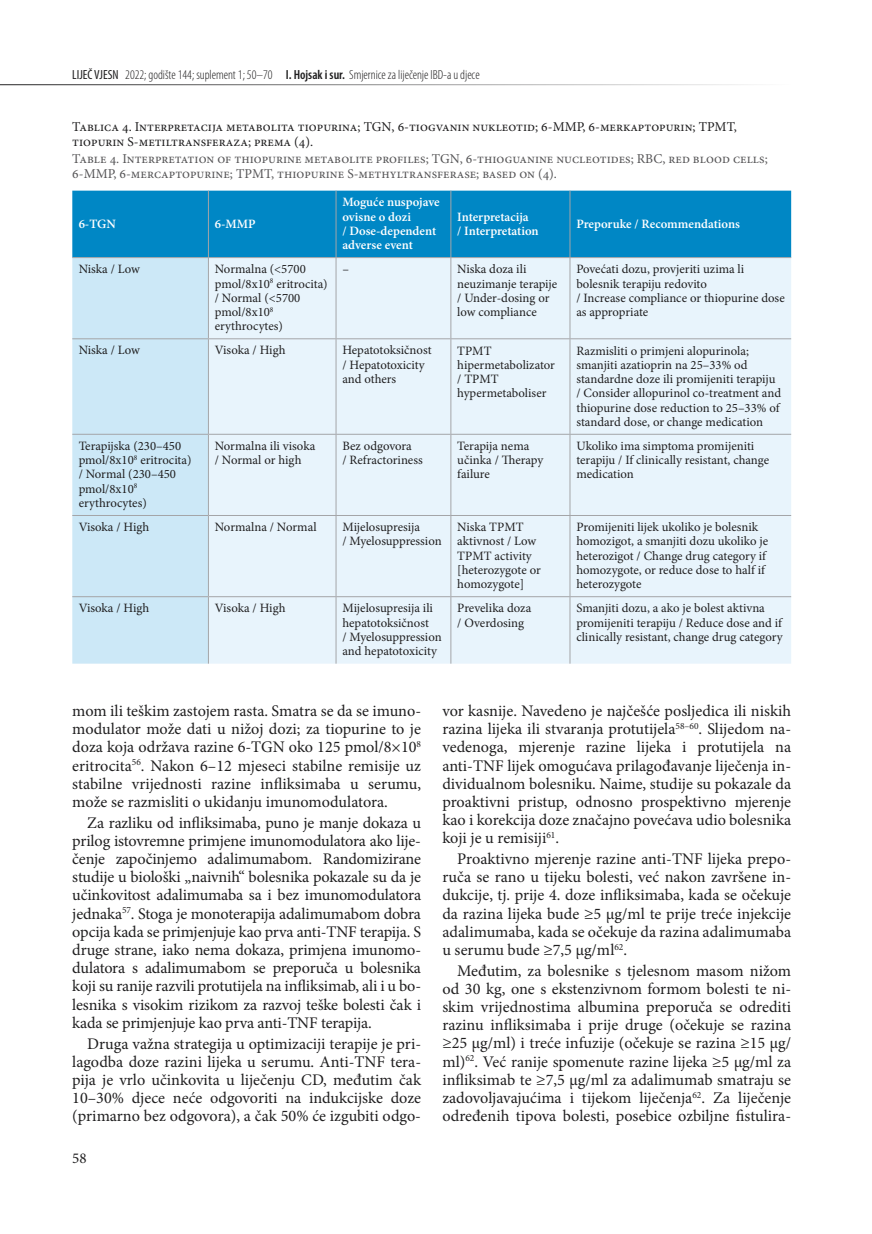
<style>
.page{position:relative;width:872px;height:1234px;background:#fff}
.page>*{position:absolute;margin:0;border:0;box-sizing:border-box;transform-origin:0 0}
.t1{font:16.2px/18.1px "Minion Pro";color:#1f1e1f;text-align:justify}
.t2{font:15px "Minion Pro";color:#1f1e1f}
.t3{font:13.5px/15px "Minion Pro";color:#565557}
.t4{font:13.5px/15px "Minion Pro";color:#1f1e1f}
.t5{font:300 condensed 13.2px "Myriad Pro";color:#1f1e1f}
.t6{font:12.75px/14.2px "Minion Pro";color:#1f1e1f}
.t7{font:600 12.75px/14.2px "Minion Pro";color:#fff}
.s1{font-weight:400}
.s2{font-weight:600}
</style>
<div class="page">
<hr style="left:0;top:84px;width:791px;height:1px;background:#1f1e1f">
<div style="left:72px;top:190px;width:719px;height:67px;background:#0087c5"></div>
<div style="left:72px;top:258px;width:136px;height:405px;background:#cce8f7"></div>
<div style="left:209px;top:258px;width:582px;height:405px;background:#e8f4fc"></div>
<hr style="left:208px;top:190px;width:1px;height:67px;background:#a4a5a8">
<hr style="left:336px;top:190px;width:1px;height:67px;background:#a4a5a8">
<hr style="left:450px;top:190px;width:1px;height:67px;background:#a4a5a8">
<hr style="left:569px;top:190px;width:1px;height:67px;background:#a4a5a8">
<hr style="left:72px;top:257px;width:136px;height:1px;background:#a4a5a8">
<hr style="left:208px;top:257px;width:128px;height:1px;background:#a4a5a8">
<hr style="left:208px;top:258px;width:1px;height:80px;background:#a4a5a8">
<hr style="left:336px;top:257px;width:115px;height:1px;background:#a4a5a8">
<hr style="left:336px;top:258px;width:1px;height:80px;background:#a4a5a8">
<hr style="left:451px;top:257px;width:119px;height:1px;background:#a4a5a8">
<hr style="left:450px;top:258px;width:1px;height:80px;background:#a4a5a8">
<hr style="left:570px;top:257px;width:221px;height:1px;background:#a4a5a8">
<hr style="left:569px;top:258px;width:1px;height:80px;background:#a4a5a8">
<hr style="left:72px;top:338px;width:136px;height:1px;background:#a4a5a8">
<hr style="left:208px;top:338px;width:128px;height:1px;background:#a4a5a8">
<hr style="left:208px;top:339px;width:1px;height:95px;background:#a4a5a8">
<hr style="left:336px;top:338px;width:115px;height:1px;background:#a4a5a8">
<hr style="left:336px;top:339px;width:1px;height:95px;background:#a4a5a8">
<hr style="left:451px;top:338px;width:119px;height:1px;background:#a4a5a8">
<hr style="left:450px;top:339px;width:1px;height:95px;background:#a4a5a8">
<hr style="left:570px;top:338px;width:221px;height:1px;background:#a4a5a8">
<hr style="left:569px;top:339px;width:1px;height:95px;background:#a4a5a8">
<hr style="left:72px;top:434px;width:136px;height:1px;background:#a4a5a8">
<hr style="left:208px;top:434px;width:128px;height:1px;background:#a4a5a8">
<hr style="left:208px;top:434px;width:1px;height:81px;background:#a4a5a8">
<hr style="left:336px;top:434px;width:115px;height:1px;background:#a4a5a8">
<hr style="left:336px;top:434px;width:1px;height:81px;background:#a4a5a8">
<hr style="left:451px;top:434px;width:119px;height:1px;background:#a4a5a8">
<hr style="left:450px;top:434px;width:1px;height:81px;background:#a4a5a8">
<hr style="left:570px;top:434px;width:221px;height:1px;background:#a4a5a8">
<hr style="left:569px;top:434px;width:1px;height:81px;background:#a4a5a8">
<hr style="left:72px;top:515px;width:136px;height:1px;background:#a4a5a8">
<hr style="left:208px;top:515px;width:128px;height:1px;background:#a4a5a8">
<hr style="left:208px;top:515px;width:1px;height:81px;background:#a4a5a8">
<hr style="left:336px;top:515px;width:115px;height:1px;background:#a4a5a8">
<hr style="left:336px;top:515px;width:1px;height:81px;background:#a4a5a8">
<hr style="left:451px;top:515px;width:119px;height:1px;background:#a4a5a8">
<hr style="left:450px;top:515px;width:1px;height:81px;background:#a4a5a8">
<hr style="left:570px;top:515px;width:221px;height:1px;background:#a4a5a8">
<hr style="left:569px;top:515px;width:1px;height:81px;background:#a4a5a8">
<hr style="left:72px;top:596px;width:136px;height:1px;background:#a4a5a8">
<hr style="left:208px;top:596px;width:128px;height:1px;background:#a4a5a8">
<hr style="left:208px;top:597px;width:1px;height:66px;background:#a4a5a8">
<hr style="left:336px;top:596px;width:115px;height:1px;background:#a4a5a8">
<hr style="left:336px;top:597px;width:1px;height:66px;background:#a4a5a8">
<hr style="left:451px;top:596px;width:119px;height:1px;background:#a4a5a8">
<hr style="left:450px;top:597px;width:1px;height:66px;background:#a4a5a8">
<hr style="left:570px;top:596px;width:221px;height:1px;background:#a4a5a8">
<hr style="left:569px;top:597px;width:1px;height:66px;background:#a4a5a8">
<p class="t5" style="left:72px;top:67px;width:409px"><span class="s1">LIJEČ VJESN</span> 2022; godište 144; suplement 1; 50–70 <span class="s2">I. Hojsak i sur.</span> Smjernice za liječenje IBD-a u djece</p>
<p class="t4" style="left:72px;top:119px;width:666px">Tablica 4. Interpretacija metabolita tiopurina; TGN, 6-tiogvanin nukleotid; 6-MMP, 6-merkaptopurin; TPMT, tiopurin S-metiltransferaza; prema (4).</p>
<p class="t3" style="left:72px;top:151px;width:697px">Table 4. Interpretation of thiopurine metabolite profiles; TGN, 6-thioguanine nucleotides; RBC, red blood cells;<br>6-MMP, 6-mercaptopurine; TPMT, thiopurine S-methyltransferase; based on (4).</p>
<p class="t7" style="left:79px;top:216px;width:39px">6-TGN</p>
<p class="t7" style="left:215px;top:216px;width:42px">6-MMP</p>
<p class="t7" style="left:342px;top:195px;width:99px">Moguće nuspojave ovisne o dozi<br>/ Dose-dependent adverse event</p>
<p class="t7" style="left:457px;top:209px;width:83px">Interpretacija<br>/ Interpretation</p>
<p class="t7" style="left:576px;top:216px;width:165px">Preporuke / Recommendations</p>
<p class="t6" style="left:79px;top:262px;width:63px">Niska / Low</p>
<p class="t6" style="left:215px;top:262px;width:114px">Normalna (&lt;5700 pmol/8x10<sup>8</sup> eritrocita) / Normal (&lt;5700 pmol/8x10<sup>8 </sup>erythrocytes)</p>
<p class="t6" style="left:342px;top:262px;width:8px">–</p>
<p class="t6" style="left:457px;top:262px;width:101px">Niska doza ili neuzimanje terapije / Under-dosing or low compliance</p>
<p class="t6" style="left:576px;top:262px;width:210px">Povećati dozu, provjeriti uzima li bolesnik terapiju redovito<br>/ Increase compliance or thiopurine dose as appropriate</p>
<p class="t6" style="left:79px;top:343px;width:63px">Niska / Low</p>
<p class="t6" style="left:215px;top:343px;width:72px">Visoka / High</p>
<p class="t6" style="left:342px;top:343px;width:91px">Hepatotoksičnost / Hepatotoxicity and others</p>
<p class="t6" style="left:457px;top:343px;width:99px">TPMT hipermetabolizator / TPMT hypermetaboliser</p>
<p class="t6" style="left:576px;top:343px;width:206px">Razmisliti o primjeni alopurinola; smanjiti azatioprin na 25–33% od standardne doze ili promijeniti terapiju / Consider allopurinol co-treatment and thiopurine dose reduction to 25–33% of standard dose, or change medication</p>
<p class="t6" style="left:79px;top:439px;width:114px">Terapijska (230–450 pmol/8x10<sup>8</sup> eritrocita) / Normal (230–450 pmol/8x10<sup>8 </sup>erythrocytes)</p>
<p class="t6" style="left:215px;top:438px;width:102px">Normalna ili visoka / Normal or high</p>
<p class="t6" style="left:342px;top:438px;width:82px">Bez odgovora<br>/ Refractoriness</p>
<p class="t6" style="left:457px;top:438px;width:88px">Terapija nema učinka / Therapy failure</p>
<p class="t6" style="left:576px;top:438px;width:194px">Ukoliko ima simptoma promijeniti terapiju / If clinically resistant, change medication</p>
<p class="t6" style="left:79px;top:520px;width:72px">Visoka / High</p>
<p class="t6" style="left:215px;top:520px;width:103px">Normalna / Normal</p>
<p class="t6" style="left:342px;top:520px;width:101px">Mijelosupresija<br>/ Myelosuppression</p>
<p class="t6" style="left:457px;top:520px;width:85px">Niska TPMT aktivnost / Low<br>TPMT activity [heterozygote or homozygote]</p>
<p class="t6" style="left:576px;top:520px;width:193px">Promijeniti lijek ukoliko je bolesnik homozigot, a smanjiti dozu ukoliko je heterozigot / Change drug category if homozygote, or reduce dose to half if heterozygote</p>
<p class="t6" style="left:79px;top:601px;width:72px">Visoka / High</p>
<p class="t6" style="left:215px;top:601px;width:72px">Visoka / High</p>
<p class="t6" style="left:342px;top:601px;width:101px">Mijelosupresija ili hepatotoksičnost<br>/ Myelosuppression and hepatotoxicity</p>
<p class="t6" style="left:457px;top:601px;width:75px">Prevelika doza / Overdosing</p>
<p class="t6" style="left:576px;top:601px;width:208px">Smanjiti dozu, a ako je bolest aktivna promijeniti terapiju / Reduce dose and if clinically resistant, change drug category</p>
<p class="t1" style="left:72px;top:701px;width:350px">mom ili teškim zastojem rasta. Smatra se da se imuno&shy;modulator može dati u nižoj dozi; za tiopurine to je doza koja održava razine 6-TGN oko 125 pmol/8×10<sup>8 </sup>eritrocita<sup>56</sup>. Nakon 6–12 mjeseci stabilne remisije uz stabilne vrijednosti razine infliksimaba u serumu, može se razmisliti o ukidanju imunomodulatora.</p>
<p class="t1" style="left:72px;top:813px;width:350px;text-indent:15px">Za razliku od infliksimaba, puno je manje dokaza u prilog istovremne primjene imunomodulatora ako lije&shy;čenje započinjemo adalimumabom. Randomizirane studije u biološki „naivnih“ bolesnika pokazale su da je učinkovitost adalimumaba sa i bez imunomodulatora jednaka<sup>57</sup>. Stoga je monoterapija adalimumabom dobra opcija kada se primjenjuje kao prva anti-TNF terapija. S druge strane, iako nema dokaza, primjena imunomo&shy;dulatora s adalimumabom se preporuča u bolesnika koji su ranije razvili protutijela na infliksimab, ali i u bo&shy;lesnika s visokim rizikom za razvoj teške bolesti čak i kada se primjenjuje kao prva anti-TNF terapija.</p>
<p class="t1" style="left:72px;top:1034px;width:350px;text-align:left;text-indent:15px">Druga važna strategija u optimizaciji terapije je pri&shy;lagodba doze razini lijeka u serumu. Anti-TNF tera&shy;pija je vrlo učinkovita u liječenju CD, međutim čak 10–30% djece neće odgovoriti na indukcijske doze (primarno bez odgovora), a čak 50% će izgubiti odgo-</p>
<p class="t2" style="left:72px;top:1147px;width:16px">58</p>
<p class="t1" style="left:442px;top:701px;width:350px">vor kasnije. Navedeno je najčešće posljedica ili niskih razina lijeka ili stvaranja protutijela<sup>58–60</sup>. Slijedom na&shy;vedenoga, mjerenje razine lijeka i protutijela na anti-TNF lijek omogućava prilagođavanje liječenja in&shy;dividualnom bolesniku. Naime, studije su pokazale da proaktivni pristup, odnosno prospektivno mjerenje kao i korekcija doze značajno povećava udio bolesnika koji je u remisiji<sup>61</sup>.</p>
<p class="t1" style="left:442px;top:849px;width:350px;text-indent:15px">Proaktivno mjerenje razine anti-TNF lijeka prepo&shy;ruča se rano u tijeku bolesti, već nakon završene in&shy;dukcije, tj. prije 4. doze infliksimaba, kada se očekuje da razina lijeka bude ≥5 μg/ml te prije treće injekcije adalimumaba, kada se očekuje da razina adalimumaba u serumu bude ≥7,5 μg/ml<sup>62</sup>.</p>
<p class="t1" style="left:442px;top:961px;width:350px;text-indent:15px">Međutim, za bolesnike s tjelesnom masom nižom od 30 kg, one s ekstenzivnom formom bolesti te ni&shy;skim vrijednostima albumina preporuča se odrediti razinu infliksimaba i prije druge (očekuje se razina ≥25 μg/ml) i treće infuzije (očekuje se razina ≥15 μg/ ml)<sup>62</sup>. Već ranije spomenute razine lijeka ≥5 μg/ml za infliksimab te ≥7,5 μg/ml za adalimumab smatraju se zadovoljavajućima i tijekom liječenja<sup>62</sup>. Za liječenje određenih tipova bolesti, posebice ozbiljne fistulira-</p>
</div>
